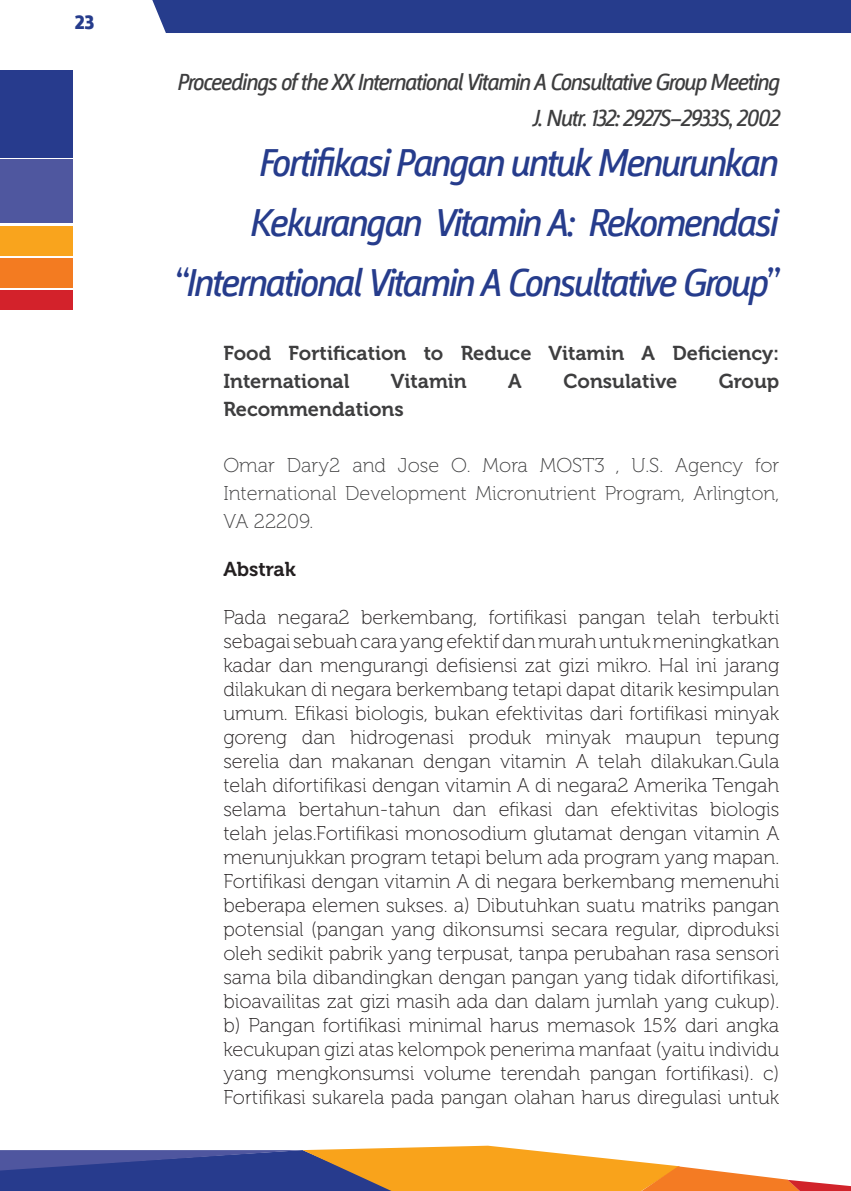
<style>
.page{position:relative;width:851px;height:1191px;background:#fff}
.page>*{position:absolute;margin:0;border:0;box-sizing:border-box;transform-origin:0 0}
.t1{font:40px/60px "Argumentum Regular 8";letter-spacing:-.05em;color:#263c8c;text-align:right}
.t2{font:24px/36px "Argumentum Regular 8";letter-spacing:-.05em;color:#3e3e3f;text-align:right}
.t3{font:20px/24px "Museo 100";color:#231f20;text-align:justify}
.t4{font:20px/28px "Museo 100";color:#3e3e3f;text-align:justify}
.t5{font:20px/28px "Museo 700";color:#3e3e3f}
.t6{font:20px "Museo 700";color:#231f20}
.t7{font:20px "Argumentum Regular 3";color:#263c8c}
</style>
<div class="page">
<div style="left:0;top:70px;width:72px;height:87px;background:#273b8d"></div>
<div style="left:0;top:160px;width:72px;height:63px;background:#4f579f"></div>
<div style="left:0;top:226px;width:72px;height:30px;background:#f9a41d"></div>
<div style="left:0;top:258px;width:72px;height:30px;background:#f37b21"></div>
<div style="left:0;top:290px;width:72px;height:20px;background:#d3222b"></div>
<svg style="left:0;top:1145px;width:850px;height:46px"></svg>
<div style="left:152px;top:0;width:698px;height:33px;background:#263c8c"></div>
<p class="t7" style="left:75px;top:10px;width:21px">23</p>
<p class="t2" style="left:176px;top:64px;width:604px">Proceedings of the XX International Vitamin A Consultative Group Meeting<br>J. Nutr. 132: 2927S–2933S, 2002</p>
<h1 class="t1" style="left:172px;top:133px;width:606px">Fortifikasi Pangan untuk Menurunkan<br>Kekurangan Vitamin A: Rekomendasi “International Vitamin A Consultative Group”</h1>
<p class="t5" style="left:223px;top:339px;width:557px">Food Fortification to Reduce Vitamin A Deficiency:<br>International</p>
<p class="t5" style="left:390px;top:367px;width:77px">Vitamin</p>
<p class="t5" style="left:508px;top:367px;width:15px">A</p>
<p class="t5" style="left:563px;top:367px;width:115px">Consulative</p>
<p class="t5" style="left:718px;top:367px;width:62px">Group</p>
<p class="t5" style="left:223px;top:395px;width:182px">Recommendations</p>
<p class="t4" style="left:223px;top:451px;width:557px">Omar Dary2 and Jose O. Mora MOST3 , U.S. Agency for International Development Micronutrient Program, Arlington, VA 22209.</p>
<p class="t6" style="left:223px;top:558px;width:74px">Abstrak</p>
<p class="t3" style="left:223px;top:605px;width:557px">Pada negara2 berkembang, fortifikasi pangan telah terbukti sebagai sebuah cara yang efektif dan murah untuk meningkatkan kadar dan mengurangi defisiensi zat gizi mikro. Hal ini jarang dilakukan di negara berkembang tetapi dapat ditarik kesimpulan umum. Efikasi biologis, bukan efektivitas dari fortifikasi minyak goreng dan hidrogenasi produk minyak maupun tepung serelia dan makanan dengan vitamin A telah dilakukan.Gula telah difortifikasi dengan vitamin A di negara2 Amerika Tengah selama bertahun-tahun dan efikasi dan efektivitas biologis telah jelas.Fortifikasi monosodium glutamat dengan vitamin A menunjukkan program tetapi belum ada program yang mapan.<br>Fortifikasi dengan vitamin A di negara berkembang memenuhi beberapa elemen sukses. a) Dibutuhkan suatu matriks pangan potensial (pangan yang dikonsumsi secara regular, diproduksi oleh sedikit pabrik yang terpusat, tanpa perubahan rasa sensori sama bila dibandingkan dengan pangan yang tidak difortifikasi, bioavailitas zat gizi masih ada dan dalam jumlah yang cukup). b) Pangan fortifikasi minimal harus memasok 15% dari angka kecukupan gizi atas kelompok penerima manfaat (yaitu individu yang mengkonsumsi volume terendah pangan fortifikasi). c)<br>Fortifikasi sukarela pada pangan olahan harus diregulasi untuk</p>
</div>
